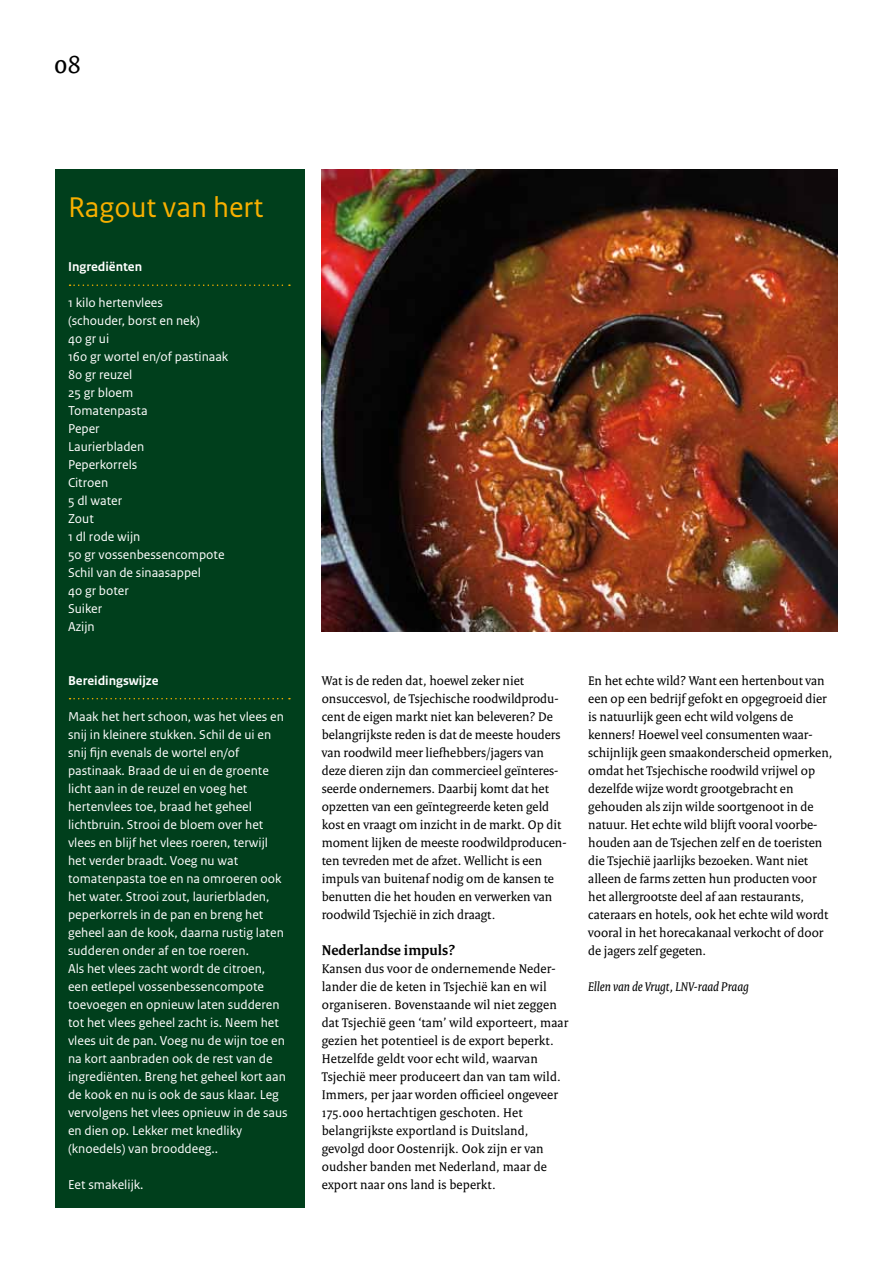
<style>
.page{position:relative;width:872px;height:1263px;background:#fff}
.page>*{position:absolute;margin:0;border:0;box-sizing:border-box;transform-origin:0 0}
.t1{font:30px "Rijksoverheid Sans Text";color:#f8b000}
.t2{font:27px "Rijksoverheid Serif";color:#000}
.t3{font:700 15px "Rijksoverheid Serif";color:#000}
.t4{font:13.5px/18px "Rijksoverheid Serif";color:#000}
.t5{font:13.5px/18px "Rijksoverheid Sans Text";color:#fff}
.t6{font:italic 13.5px "Rijksoverheid Serif";color:#000}
.t7{font:700 13.5px "Rijksoverheid Sans Text";color:#fff}
</style>
<div class="page">
<div style="left:55px;top:170px;width:250px;height:1038px;background:#003f1c"></div>
<img style="left:322px;top:170px;width:516px;height:462px">
<svg style="left:70px;top:284px;width:220px;height:2px"></svg>
<svg style="left:70px;top:698px;width:220px;height:1px"></svg>
<h2 class="t2" style="left:54px;top:48px;width:28px">08</h2>
<h1 class="t1" style="left:68px;top:190px;width:197px">Ragout van hert</h1>
<p class="t7" style="left:68px;top:259px;width:76px">Ingrediënten</p>
<p class="t5" style="left:68px;top:294px;width:162px">1 kilo hertenvlees<br>(schouder, borst en nek)<br>40 gr ui<br>160 gr wortel en/of pastinaak<br>80 gr reuzel<br>25 gr bloem<br>Tomatenpasta<br>Peper<br>Laurierbladen<br>Peperkorrels<br>Citroen<br>5 dl water<br>Zout<br>1 dl rode wijn<br>50 gr vossenbessencompote<br>Schil van de sinaasappel<br>40 gr boter<br>Suiker<br>Azijn</p>
<p class="t7" style="left:68px;top:673px;width:92px">Bereidingswijze</p>
<p class="t5" style="left:68px;top:708px;width:221px">Maak het hert schoon, was het vlees en snij in kleinere stukken. Schil de ui en snij fijn evenals de wortel en/of pastinaak. Braad de ui en de groente licht aan in de reuzel en voeg het hertenvlees toe, braad het geheel lichtbruin. Strooi de bloem over het vlees en blijf het vlees roeren, terwijl het verder braadt. Voeg nu wat tomatenpasta toe en na omroeren ook het water. Strooi zout, laurierbladen, peperkorrels in de pan en breng het geheel aan de kook, daarna rustig laten sudderen onder af en toe roeren.<br>Als het vlees zacht wordt de citroen, een eetlepel vossenbessencompote toevoegen en opnieuw laten sudderen tot het vlees geheel zacht is. Neem het vlees uit de pan. Voeg nu de wijn toe en na kort aanbraden ook de rest van de ingrediënten. Breng het geheel kort aan de kook en nu is ook de saus klaar. Leg vervolgens het vlees opnieuw in de saus en dien op. Lekker met knedliky (knoedels) van brooddeeg..</p>
<p class="t5" style="left:68px;top:1176px;width:77px">Eet smakelijk.</p>
<p class="t4" style="left:322px;top:672px;width:246px">Wat is de reden dat, hoewel zeker niet onsuccesvol, de Tsjechische roodwildprodu&shy;cent de eigen markt niet kan beleveren? De belangrijkste reden is dat de meeste houders van roodwild meer liefhebbers/jagers van deze dieren zijn dan commercieel geïnteres&shy;seerde ondernemers. Daarbij komt dat het opzetten van een geïntegreerde keten geld kost en vraagt om inzicht in de markt. Op dit moment lijken de meeste roodwildproducen&shy;ten tevreden met de afzet. Wellicht is een impuls van buitenaf nodig om de kansen te benutten die het houden en verwerken van roodwild Tsjechië in zich draagt.</p>
<p class="t3" style="left:322px;top:941px;width:135px">Nederlandse impuls?</p>
<p class="t4" style="left:322px;top:960px;width:248px">Kansen dus voor de ondernemende Neder&shy;lander die de keten in Tsjechië kan en wil organiseren. Bovenstaande wil niet zeggen dat Tsjechië geen ‘tam’ wild exporteert, maar gezien het potentieel is de export beperkt.<br>Hetzelfde geldt voor echt wild, waarvan Tsjechië meer produceert dan van tam wild.<br>Immers, per jaar worden officieel ongeveer 175.000 hertachtigen geschoten. Het belangrijkste exportland is Duitsland, gevolgd door Oostenrijk. Ook zijn er van oudsher banden met Nederland, maar de export naar ons land is beperkt.</p>
<p class="t4" style="left:588px;top:672px;width:246px">En het echte wild? Want een hertenbout van een op een bedrijf gefokt en opgegroeid dier is natuurlijk geen echt wild volgens de kenners! Hoewel veel consumenten waar&shy;schijnlijk geen smaakonderscheid opmerken, omdat het Tsjechische roodwild vrijwel op dezelfde wijze wordt grootgebracht en gehouden als zijn wilde soortgenoot in de natuur. Het echte wild blijft vooral voorbe&shy;houden aan de Tsjechen zelf en de toeristen die Tsjechië jaarlijks bezoeken. Want niet alleen de farms zetten hun producten voor het allergrootste deel af aan restaurants, cateraars en hotels, ook het echte wild wordt vooral in het horecakanaal verkocht of door de jagers zelf gegeten.</p>
<p class="t6" style="left:588px;top:979px;width:162px">Ellen van de Vrugt, LNV-raad Praag</p>
</div>
